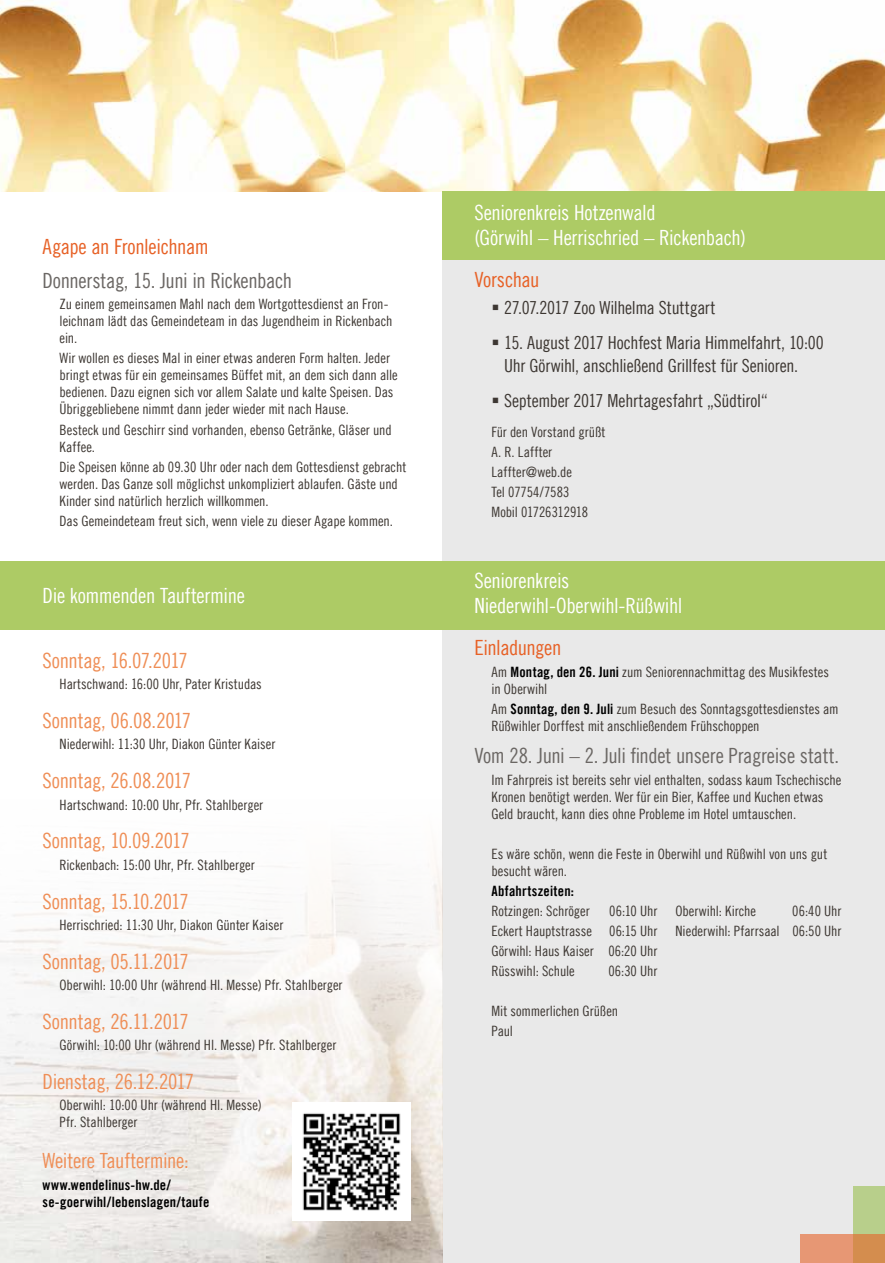
<style>
.page{position:relative;width:885px;height:1263px;background:#fff}
.page>*{position:absolute;margin:0;border:0;box-sizing:border-box;transform-origin:0 0}
.t1{font:21px "Trade Gothic LT Com Cn 18";letter-spacing:-.015em;color:#ef8e56}
.t2{font:21px/25.2px "Trade Gothic LT Com Cn 18";letter-spacing:-.015em;color:#fff}
.t3{font:21px "Trade Gothic LT Com Cn 18";letter-spacing:-.015em;color:#6b6764}
.t4{font:21px "Trade Gothic LT Com Cn 18";letter-spacing:-.025em;color:#e76126}
.t5{font:18px/22.5px "Trade Gothic LT Com Cn 18";letter-spacing:-.015em;color:#3d3732}
.t6{font:14.25px/17.1px "Trade Gothic LT Com Cn 18";letter-spacing:-.005em;color:#3d3732}
.t7{font:14.25px/17.1px "Trade Gothic LT Com Bd Cn 20";letter-spacing:.015em;color:#000}
.s1{font-family:"Trade Gothic LT Com Bd Cn 20";color:#000}
</style>
<div class="page">
<div style="left:442px;top:0;width:442px;height:1263px;background:#e9e9e9"></div>
<img style="left:0;top:0;width:884px;height:191px">
<div style="left:0;top:561px;width:884px;height:68px;background:#adcb65"></div>
<div style="left:442px;top:191px;width:442px;height:68px;background:#adcb65"></div>
<div style="left:853px;top:1186px;width:31px;height:77px;background:#b8cf8b"></div>
<svg style="left:800px;top:1234px;width:84px;height:29px;background:#df9365"></svg>
<img style="left:302px;top:1112px;width:99px;height:99px">
<h1 class="t4" style="left:43px;top:234px;width:168px">Agape an Fronleichnam</h1>
<h1 class="t3" style="left:43px;top:268px;width:251px">Donnerstag, 15. Juni in Rickenbach</h1>
<p class="t6" style="left:60px;top:295px;width:334px">Zu einem gemeinsamen Mahl nach dem Wortgottesdienst an Fron&shy;leichnam lädt das Gemeindeteam in das Jugendheim in Rickenbach ein.</p>
<p class="t6" style="left:60px;top:349px;width:339px">Wir wollen es dieses Mal in einer etwas anderen Form halten. Jeder bringt etwas für ein gemeinsames Büffet mit, an dem sich dann alle bedienen. Dazu eignen sich vor allem Salate und kalte Speisen. Das Übriggebliebene nimmt dann jeder wieder mit nach Hause.</p>
<p class="t6" style="left:60px;top:421px;width:333px">Besteck und Geschirr sind vorhanden, ebenso Getränke, Gläser und<br>Kaffee.</p>
<p class="t6" style="left:60px;top:458px;width:348px">Die Speisen könne ab 09.30 Uhr oder nach dem Gottesdienst gebracht werden. Das Ganze soll möglichst unkompliziert ablaufen. Gäste und<br>Kinder sind natürlich herzlich willkommen.</p>
<p class="t6" style="left:60px;top:512px;width:335px">Das Gemeindeteam freut sich, wenn viele zu dieser Agape kommen.</p>
<h1 class="t2" style="left:43px;top:582px;width:204px">Die kommenden Tauftermine</h1>
<h1 class="t1" style="left:43px;top:648px;width:147px">Sonntag, 16.07.2017</h1>
<p class="t6" style="left:60px;top:675px;width:204px">Hartschwand: 16:00 Uhr, Pater Kristudas</p>
<h1 class="t1" style="left:43px;top:708px;width:150px">Sonntag, 06.08.2017</h1>
<p class="t6" style="left:60px;top:735px;width:217px">Niederwihl: 11:30 Uhr, Diakon Günter Kaiser</p>
<h1 class="t1" style="left:43px;top:768px;width:150px">Sonntag, 26.08.2017</h1>
<p class="t6" style="left:60px;top:796px;width:205px">Hartschwand: 10:00 Uhr, Pfr. Stahlberger</p>
<h1 class="t1" style="left:43px;top:828px;width:149px">Sonntag, 10.09.2017</h1>
<p class="t6" style="left:60px;top:856px;width:197px">Rickenbach: 15:00 Uhr, Pfr. Stahlberger</p>
<h1 class="t1" style="left:43px;top:888px;width:148px">Sonntag, 15.10.2017</h1>
<p class="t6" style="left:60px;top:916px;width:225px">Herrischried: 11:30 Uhr, Diakon Günter Kaiser</p>
<h1 class="t1" style="left:43px;top:949px;width:148px">Sonntag, 05.11.2017</h1>
<p class="t6" style="left:60px;top:976px;width:284px">Oberwihl: 10:00 Uhr (während Hl. Messe) Pfr. Stahlberger</p>
<h1 class="t1" style="left:43px;top:1009px;width:148px">Sonntag, 26.11.2017</h1>
<p class="t6" style="left:60px;top:1036px;width:278px">Görwihl: 10:00 Uhr (während Hl. Messe) Pfr. Stahlberger</p>
<h1 class="t1" style="left:43px;top:1069px;width:153px">Dienstag, 26.12.2017</h1>
<p class="t6" style="left:60px;top:1096px;width:203px">Oberwihl: 10:00 Uhr (während Hl. Messe)<br>Pfr. Stahlberger</p>
<h1 class="t1" style="left:43px;top:1148px;width:148px">Weitere Tauftermine:</h1>
<p class="t7" style="left:43px;top:1176px;width:168px">www.wendelinus-hw.de/ se-goerwihl/lebenslagen/taufe</p>
<h1 class="t2" style="left:474px;top:199px;width:273px">Seniorenkreis Hotzenwald<br>(Görwihl – Herrischried – Rickenbach)</h1>
<h1 class="t4" style="left:474px;top:267px;width:67px">Vorschau</h1>
<p class="t5" style="left:504px;top:296px;width:213px">27.07.2017 Zoo Wilhelma Stuttgart</p>
<p class="t5" style="left:504px;top:331px;width:321px">15. August 2017 Hochfest Maria Himmelfahrt, 10:00<br>Uhr Görwihl, anschließend Grillfest für Senioren.</p>
<p class="t5" style="left:504px;top:389px;width:265px">September 2017 Mehrtagesfahrt „Südtirol“</p>
<p class="t6" style="left:491px;top:422px;width:115px;line-height:20.1px">Für den Vorstand grüßt<br>A. R. Laffter<br>Laffter@web.de<br>Tel 07754/7583<br>Mobil 01726312918</p>
<h1 class="t2" style="left:474px;top:568px;width:209px">Seniorenkreis<br>Niederwihl-Oberwihl-Rüßwihl</h1>
<h1 class="t4" style="left:474px;top:635px;width:89px">Einladungen</h1>
<p class="t6" style="left:491px;top:663px;width:339px">Am <span class="s1">Montag, den 26. Juni</span> zum Seniorennachmittag des Musikfestes in Oberwihl</p>
<p class="t6" style="left:491px;top:700px;width:349px">Am <span class="s1">Sonntag, den 9. Juli</span> zum Besuch des Sonntagsgottesdienstes am<br>Rüßwihler Dorffest mit anschließendem Frühschoppen</p>
<h1 class="t3" style="left:474px;top:743px;width:366px">Vom 28. Juni – 2. Juli findet unsere Pragreise statt.</h1>
<p class="t6" style="left:491px;top:771px;width:351px">Im Fahrpreis ist bereits sehr viel enthalten, sodass kaum Tschechische<br>Kronen benötigt werden. Wer für ein Bier, Kaffee und Kuchen etwas<br>Geld braucht, kann dies ohne Probleme im Hotel umtauschen.</p>
<p class="t6" style="left:491px;top:845px;width:337px">Es wäre schön, wenn die Feste in Oberwihl und Rüßwihl von uns gut besucht wären.</p>
<p class="t7" style="left:491px;top:882px;width:84px">Abfahrtszeiten:</p>
<p class="t6" style="left:491px;top:902px;width:100px">Rotzingen: Schröger</p>
<p class="t6" style="left:491px;top:900px;width:167px;line-height:20.1px;text-align:justify;text-indent:118px">06:10 Uhr Eckert Hauptstrasse 06:15 Uhr Görwihl: Haus Kaiser 06:20 Uhr Rüsswihl: Schule</p>
<p class="t6" style="left:608px;top:962px;width:50px">06:30 Uhr</p>
<p class="t6" style="left:491px;top:1001px;width:128px;line-height:20.1px">Mit sommerlichen Grüßen<br>Paul</p>
<p class="t6" style="left:675px;top:902px;width:82px">Oberwihl: Kirche</p>
<p class="t6" style="left:675px;top:900px;width:167px;line-height:20.1px;text-align:right">06:40 Uhr<br>Niederwihl: Pfarrsaal 06:50 Uhr</p>
</div>
